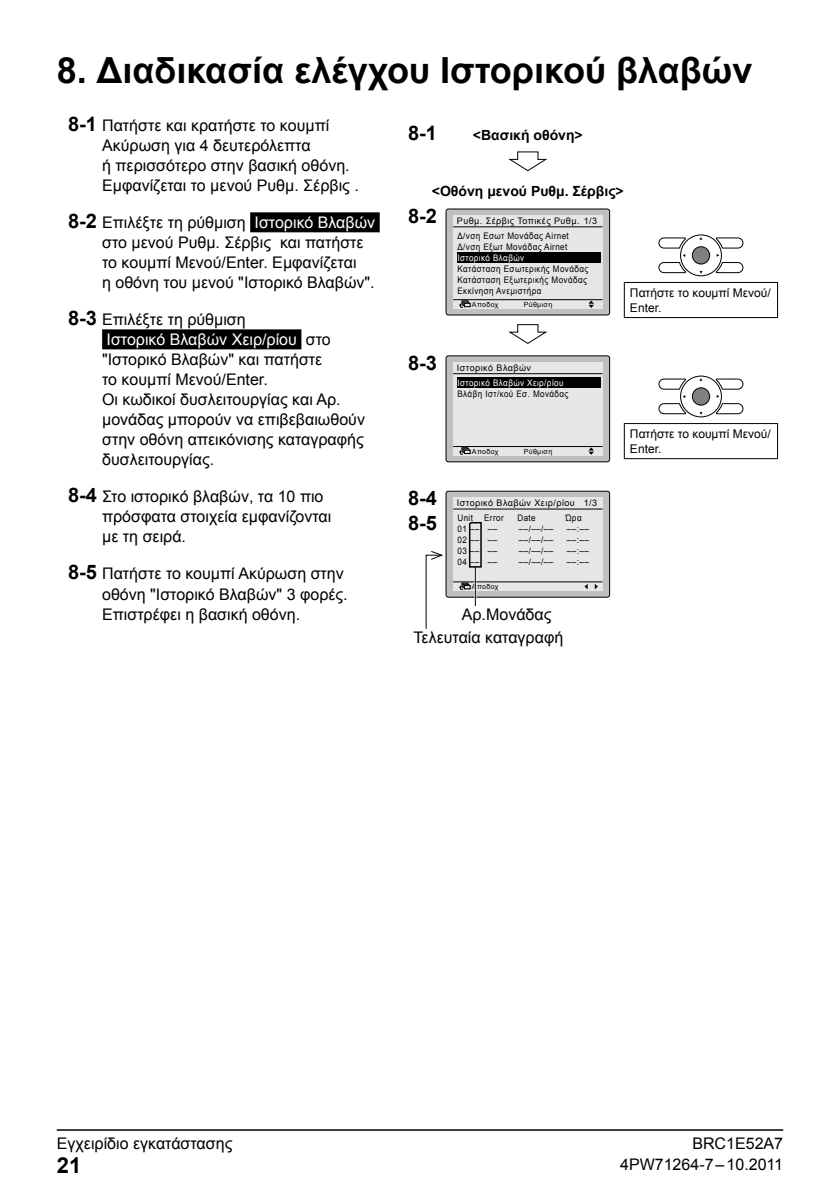
<style>
.page{position:relative;width:840px;height:1191px;background:#fff}
.page>*{position:absolute;margin:0;border:0;box-sizing:border-box;transform-origin:0 0}
.t1{font:700 36px "Arial";color:#000}
.t2{font:700 22px "Arial";color:#000}
.t3{font:700 20px/25px "Arial";color:#000}
.t4{font:16px/20px "Arial";color:#000}
.t5{font:700 14px "Arial";color:#000}
.t6{font:12px/15px "Arial";color:#000}
.t7{font:9px/11px "Arial";letter-spacing:.05em;color:#000;scale:.9 1}
.t8{font:9px/14.8px "Arial";letter-spacing:.05em;color:#000}
.t9{font:9px "Arial";letter-spacing:.05em;color:#fff;scale:.9 1}
.t10{font:7px "Arial";letter-spacing:.05em;color:#000}
.s1{font-weight:700;font-size:20px}
.s2{color:#fff}
</style>
<div class="page">
<hr style="left:57px;top:1129px;width:725px;height:1px;background:#000">
<div style="left:250px;top:212px;width:129px;height:20px;background:#000"></div>
<div style="left:102px;top:329px;width:199px;height:20px;background:#000"></div>
<svg style="left:508px;top:151px;width:39px;height:21px"></svg>
<div style="left:446px;top:209px;width:163px;height:106px;background:#bfbfbf;border-radius:2px"></div>
<div style="left:445px;top:208px;width:164px;height:107px;border:1px solid #000;border-radius:2px"></div>
<div style="left:453px;top:215px;width:149px;height:94px;background:#e6e6e6"></div>
<hr style="left:453px;top:226px;width:149px;height:1px;background:#000">
<hr style="left:453px;top:299px;width:149px;height:1px;background:#000">
<svg style="left:459px;top:300px;width:11px;height:8px"></svg>
<svg style="left:588px;top:300px;width:5px;height:8px"></svg>
<div style="left:456px;top:252px;width:144px;height:11px;background:#000"></div>
<svg style="left:508px;top:324px;width:40px;height:20px"></svg>
<div style="left:679px;top:234px;width:42px;height:42px;border:1px solid #000;border-radius:50%"></div>
<svg style="left:658px;top:235px;width:85px;height:41px"></svg>
<hr style="left:623px;top:282px;width:154px;height:1px;background:#000">
<hr style="left:623px;top:283px;width:1px;height:34px;background:#000">
<hr style="left:776px;top:283px;width:1px;height:34px;background:#000">
<hr style="left:623px;top:317px;width:154px;height:1px;background:#000">
<div style="left:446px;top:356px;width:163px;height:106px;background:#bfbfbf;border-radius:2px"></div>
<div style="left:445px;top:355px;width:164px;height:107px;border:1px solid #000;border-radius:2px"></div>
<div style="left:453px;top:362px;width:149px;height:93px;background:#e6e6e6"></div>
<hr style="left:453px;top:373px;width:149px;height:1px;background:#000">
<hr style="left:453px;top:446px;width:149px;height:1px;background:#000">
<svg style="left:459px;top:447px;width:11px;height:8px"></svg>
<svg style="left:588px;top:447px;width:5px;height:8px"></svg>
<div style="left:456px;top:377px;width:144px;height:11px;background:#000"></div>
<div style="left:679px;top:375px;width:42px;height:42px;border:1px solid #000;border-radius:50%"></div>
<svg style="left:658px;top:376px;width:85px;height:41px"></svg>
<hr style="left:623px;top:423px;width:154px;height:1px;background:#000">
<hr style="left:623px;top:424px;width:1px;height:34px;background:#000">
<hr style="left:776px;top:424px;width:1px;height:34px;background:#000">
<hr style="left:623px;top:458px;width:154px;height:1px;background:#000">
<div style="left:446px;top:491px;width:163px;height:106px;background:#bfbfbf;border-radius:2px"></div>
<div style="left:445px;top:491px;width:164px;height:106px;border:1px solid #000;border-radius:2px"></div>
<div style="left:453px;top:497px;width:149px;height:94px;background:#e6e6e6"></div>
<hr style="left:453px;top:508px;width:149px;height:1px;background:#000">
<hr style="left:453px;top:581px;width:149px;height:1px;background:#000">
<svg style="left:459px;top:582px;width:11px;height:8px"></svg>
<svg style="left:584px;top:584px;width:13px;height:6px"></svg>
<hr style="left:474px;top:566px;width:2px;height:40px;background:#fff">
<hr style="left:474px;top:566px;width:1px;height:40px;background:#000">
<svg style="left:468px;top:522px;width:14px;height:46px"></svg>
<svg style="left:425px;top:551px;width:18px;height:78px"></svg>
<h1 class="t1" style="left:57px;top:47px;width:696px">8. Διαδικασία ελέγχου Ιστορικού βλαβών</h1>
<p class="t4" style="left:102px;top:116px;width:258px;text-indent:-34px"><span class="s1">8-1</span> Πατήστε και κρατήστε το κουμπί<br>Ακύρωση για 4 δευτερόλεπτα<br>ή περισσότερο στην βασική οθόνη.<br>Εμφανίζεται το μενού Ρυθμ. Σέρβις .</p>
<p class="t4" style="left:102px;top:213px;width:274px;text-indent:-34px"><span class="s1">8-2</span> Επιλέξτε τη ρύθμιση <span class="s2">Ιστορικό Βλαβών </span>στο μενού Ρυθμ. Σέρβις και πατήστε το κουμπί Μενού/Enter. Εμφανίζεται<br>η οθόνη του μενού "Ιστορικό Βλαβών".</p>
<p class="t4" style="left:102px;top:310px;width:264px;text-indent:-34px"><span class="s1">8-3</span> Επιλέξτε τη ρύθμιση<br><span class="s2">Ιστορικό Βλαβών Χειρ/ρίου</span> στο "Ιστορικό Βλαβών" και πατήστε<br>το κουμπί Μενού/Enter.<br>Οι κωδικοί δυσλειτουργίας και Αρ. μονάδας μπορούν να επιβεβαιωθούν στην οθόνη απεικόνισης καταγραφής δυσλειτουργίας.</p>
<p class="t4" style="left:102px;top:487px;width:230px;text-indent:-34px"><span class="s1">8-4</span> Στο ιστορικό βλαβών, τα 10 πιο πρόσφατα στοιχεία εμφανίζονται με τη σειρά.</p>
<p class="t4" style="left:102px;top:564px;width:247px;text-indent:-34px"><span class="s1">8-5</span> Πατήστε το κουμπί Ακύρωση στην οθόνη "Ιστορικό Βλαβών" 3 φορές.<br>Επιστρέφει η βασική οθόνη.</p>
<p class="t3" style="left:408px;top:121px;width:30px">8-1</p>
<p class="t5" style="left:472px;top:126px;width:111px">&lt;Βασική οθόνη&gt;</p>
<p class="t5" style="left:431px;top:181px;width:193px">&lt;Οθόνη μενού Ρυθμ. Σέρβις&gt;</p>
<p class="t3" style="left:408px;top:204px;width:30px">8-2</p>
<p class="t8" style="left:456px;top:214px;width:124px">Ρυθμ. Σέρβις Τοπικές Ρυθμ.<br>Δ/νση Εσωτ Μονάδας Airnet</p>
<p class="t7" style="left:457px;top:241px;width:124px">Δ/νση Εξωτ Μονάδας Airnet</p>
<p class="t9" style="left:457px;top:252px;width:76px">Ιστορικό Βλαβών</p>
<p class="t7" style="left:457px;top:263px;width:147px">Κατάσταση Εσωτερικής Μονάδας<br>Κατάσταση Εξωτερικής Μονάδας<br>Εκκίνηση Ανεμιστήρα</p>
<p class="t8" style="left:583px;top:214px;width:15px">1/3</p>
<p class="t6" style="left:629px;top:285px;width:142px">Πατήστε το κουμπί Μενού/<br>Enter.</p>
<p class="t10" style="left:471px;top:300px;width:28px">Αποδοχ</p>
<p class="t10" style="left:523px;top:300px;width:30px">Ρύθμιση</p>
<p class="t3" style="left:408px;top:351px;width:30px">8-3</p>
<p class="t8" style="left:456px;top:360px;width:76px">Ιστορικό Βλαβών</p>
<p class="t9" style="left:457px;top:377px;width:119px">Ιστορικό Βλαβών Χειρ/ρίου</p>
<p class="t7" style="left:457px;top:388px;width:125px">Βλάβη Ιστ/κού Εσ. Μονάδας</p>
<p class="t6" style="left:629px;top:426px;width:142px">Πατήστε το κουμπί Μενού/<br>Enter.</p>
<p class="t10" style="left:471px;top:446px;width:28px">Αποδοχ</p>
<p class="t10" style="left:523px;top:446px;width:30px">Ρύθμιση</p>
<p class="t3" style="left:408px;top:486px;width:30px">8-4<br>8-5</p>
<p class="t8" style="left:456px;top:496px;width:119px">Ιστορικό Βλαβών Χειρ/ρίου<br>Unit Error</p>
<p class="t8" style="left:583px;top:496px;width:15px">1/3</p>
<p class="t7" style="left:517px;top:512px;width:22px">Date</p>
<p class="t7" style="left:565px;top:512px;width:19px">Ώρα</p>
<p class="t7" style="left:457px;top:523px;width:46px">01 –– ––</p>
<p class="t7" style="left:518px;top:523px;width:40px">––/––/––</p>
<p class="t7" style="left:566px;top:523px;width:26px">––:––</p>
<p class="t7" style="left:457px;top:534px;width:46px">02 –– ––</p>
<p class="t7" style="left:518px;top:534px;width:40px">––/––/––</p>
<p class="t7" style="left:566px;top:534px;width:26px">––:––</p>
<p class="t7" style="left:457px;top:545px;width:46px">03 –– ––</p>
<p class="t7" style="left:518px;top:545px;width:40px">––/––/––</p>
<p class="t7" style="left:566px;top:545px;width:26px">––:––</p>
<p class="t7" style="left:457px;top:556px;width:46px">04 –– ––</p>
<p class="t7" style="left:518px;top:556px;width:40px">––/––/––</p>
<p class="t7" style="left:566px;top:556px;width:26px">––:––</p>
<p class="t10" style="left:471px;top:582px;width:28px">Αποδοχ</p>
<p class="t4" style="left:413px;top:603px;width:151px;line-height:22.6px;text-indent:48px">Αρ.Μονάδας<br>Τελευταία καταγραφή</p>
<p class="t4" style="left:57px;top:1134px;width:177px">Εγχειρίδιο εγκατάστασης</p>
<p class="t4" style="left:692px;top:1134px;width:92px">BRC1E52A7</p>
<h2 class="t2" style="left:57px;top:1150px;width:26px">21</h2>
<p class="t4" style="left:619px;top:1155px;width:164px">4PW71264-7–10.2011</p>
</div>
